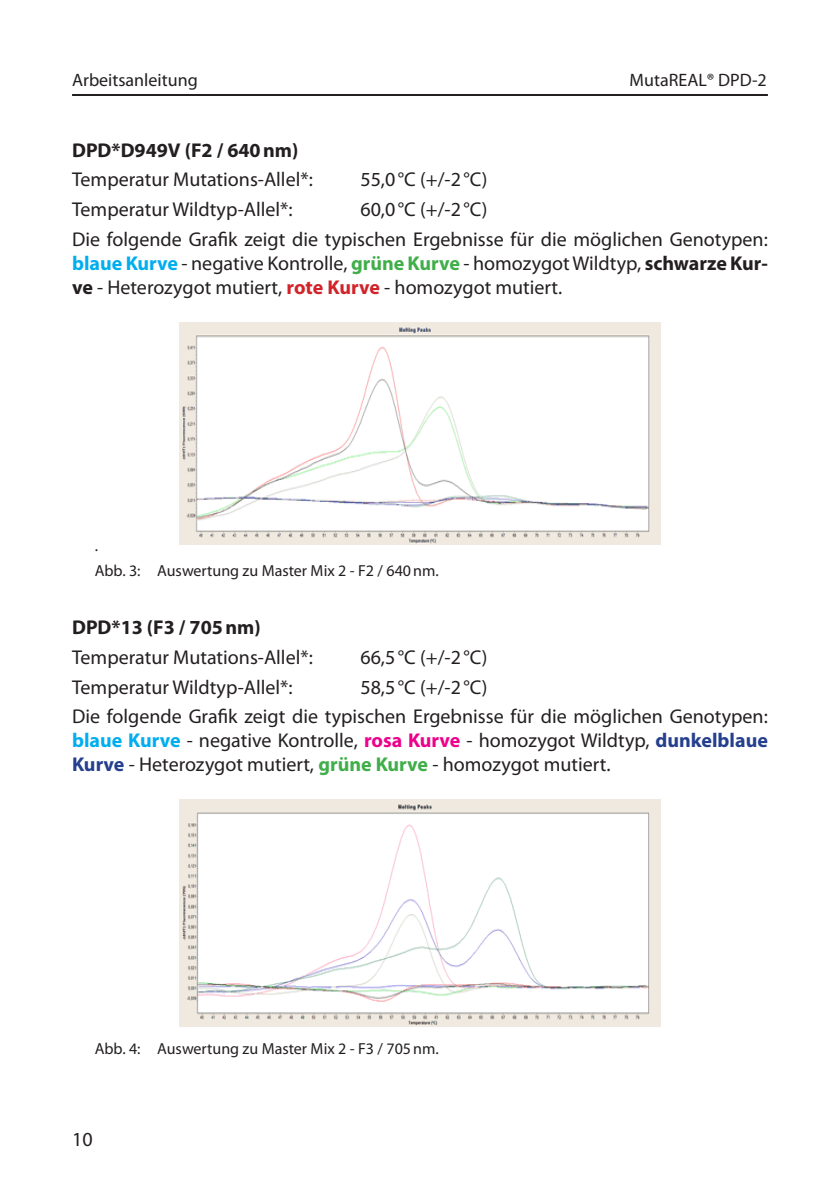
<style>
.page{position:relative;width:840px;height:1191px;background:#fff}
.page>*{position:absolute;margin:0;border:0;box-sizing:border-box;transform-origin:0 0}
.Fließtext_D{font:20px/24px "Myriad Pro";color:#231f20;text-align:justify}
.zusätzl__Überschrift_D{font:700 20px "Myriad Pro";color:#231f20}
.t1{font:18px "Myriad Pro";color:#231f20}
.Bildunterschrift_D{font:16px "Myriad Pro";color:#231f20}
.s1{font-weight:700;color:#00aeef}
.s2{font-weight:700;color:#40ae49}
.s3{font-weight:700}
.s4{font-weight:700;color:#d1232a}
.s5{font-weight:700;color:#ed028c}
.s6{font-weight:700;color:#253f8e}
</style>
<div class="page">
<hr style="left:72px;top:94px;width:695px;height:2px;background:#231f20">
<img style="left:179px;top:322px;width:481px;height:223px">
<img style="left:179px;top:800px;width:481px;height:226px">
<p class="t1" style="left:72px;top:68px;width:127px">Arbeitsanleitung</p>
<p class="t1" style="left:629px;top:68px;width:139px">MutaREAL® DPD-2</p>
<p class="zusätzl__Überschrift_D" style="left:72px;top:139px;width:228px">DPD*D949V (F2 / 640nm)</p>
<p class="Fließtext_D" style="left:72px;top:167px;width:242px">Temperatur Mutations-Allel*:</p>
<p class="Fließtext_D" style="left:360px;top:167px;width:128px">55,0°C (+/-2°C)</p>
<p class="Fließtext_D" style="left:72px;top:197px;width:222px">Temperatur Wildtyp-Allel*:</p>
<p class="Fließtext_D" style="left:360px;top:197px;width:128px">60,0°C (+/-2°C)</p>
<p class="Fließtext_D" style="left:72px;top:227px;width:697px">Die folgende Grafik zeigt die typischen Ergebnisse für die möglichen Genotypen: <span class="s1">blaue Kurve</span> - negative Kontrolle, <span class="s2">grüne Kurve</span> - homozygot Wildtyp, <span class="s3">schwarze Kur&shy;ve</span> - Heterozygot mutiert, <span class="s4">rote Kurve</span> - homozygot mutiert.</p>
<p class="Bildunterschrift_D" style="left:95px;top:536px;width:5px">.</p>
<p class="Bildunterschrift_D" style="left:95px;top:561px;width:345px">Abb. 3: Auswertung zu Master Mix 2 - F2 / 640nm.</p>
<p class="zusätzl__Überschrift_D" style="left:72px;top:616px;width:190px">DPD*13 (F3 / 705nm)</p>
<p class="Fließtext_D" style="left:72px;top:645px;width:242px">Temperatur Mutations-Allel*:</p>
<p class="Fließtext_D" style="left:360px;top:645px;width:128px">66,5°C (+/-2°C)</p>
<p class="Fließtext_D" style="left:72px;top:674px;width:222px">Temperatur Wildtyp-Allel*:</p>
<p class="Fließtext_D" style="left:360px;top:674px;width:128px">58,5°C (+/-2°C)</p>
<p class="Fließtext_D" style="left:72px;top:704px;width:697px">Die folgende Grafik zeigt die typischen Ergebnisse für die möglichen Genotypen: <span class="s1">blaue Kurve</span> - negative Kontrolle, <span class="s5">rosa Kurve</span> - homozygot Wildtyp, <span class="s6">dunkelblaue Kurve</span> - Heterozygot mutiert, <span class="s2">grüne Kurve</span> - homozygot mutiert.</p>
<p class="Bildunterschrift_D" style="left:95px;top:1038px;width:345px">Abb. 4: Auswertung zu Master Mix 2 - F3 / 705nm.</p>
<p class="Fließtext_D" style="left:72px;top:1126px;width:22px">10</p>
</div>
